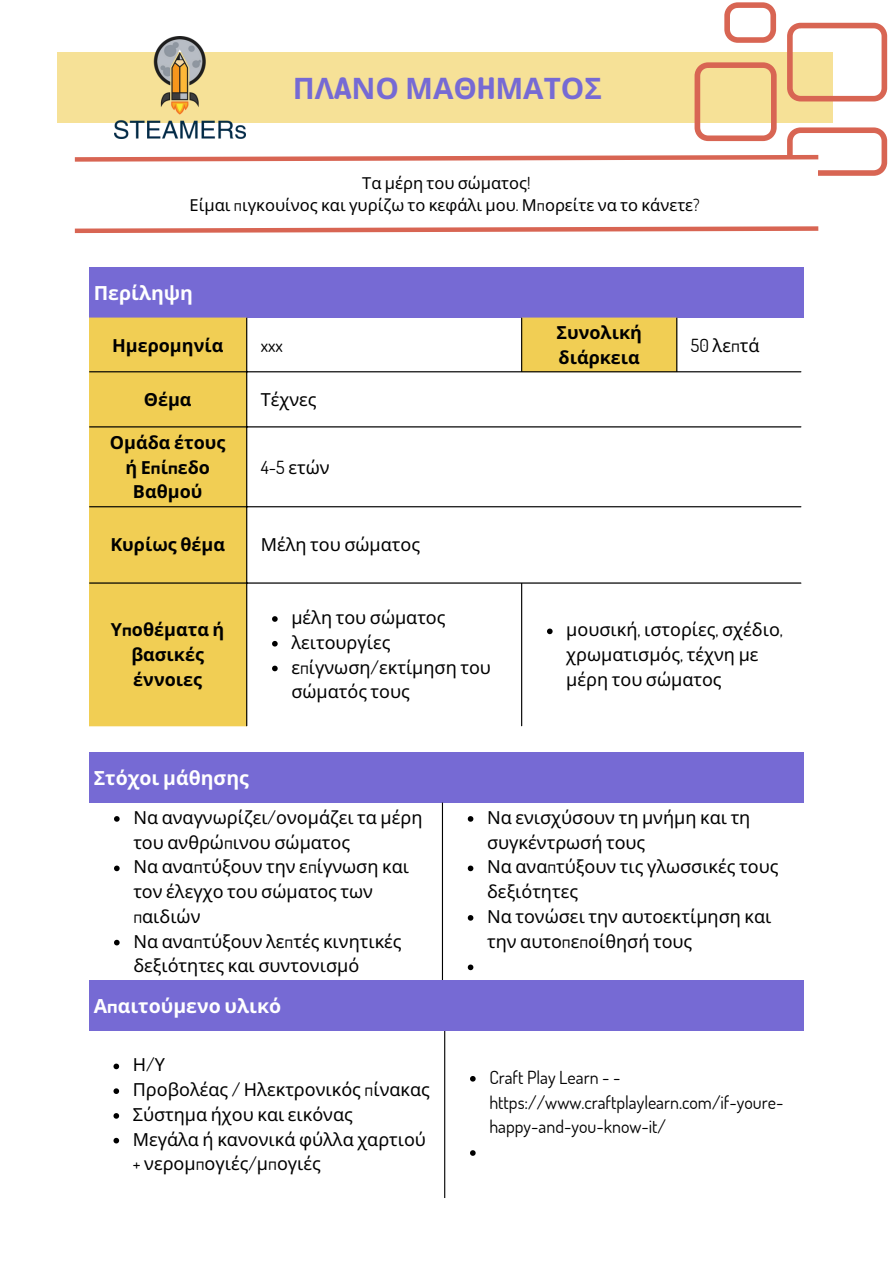
<style>
.page{position:relative;width:893px;height:1264px;background:#fff}
.page>*{position:absolute;margin:0;border:0;box-sizing:border-box;transform-origin:0 0}
.t1{font:700 29.55px "Noto Sans";color:#766ad4}
.t2{font:700 19.5px "Noto Sans";color:#fff}
.t3{font:18px/24.8px "Noto Sans";color:#000}
.t4{font:700 18px/24.8px "Noto Sans";color:#000;text-align:center}
.t5{font:18px/24.8px "Dosis";color:#000}
.t6{font:16.5px "Noto Sans";color:#000}
.s1{font-family:"Dosis";font-weight:800}
.s2{font-family:"Dosis"}
</style>
<div class="page">
<div style="left:89px;top:267px;width:714px;height:50px;background:#766ad4"></div>
<svg style="left:89px;top:318px;width:588px;height:408px"></svg>
<svg style="left:272px;top:616px;width:6px;height:5px"></svg>
<svg style="left:272px;top:641px;width:6px;height:5px"></svg>
<svg style="left:272px;top:665px;width:6px;height:6px"></svg>
<svg style="left:547px;top:628px;width:5px;height:6px"></svg>
<hr style="left:246px;top:318px;width:1px;height:408px;background:#000">
<hr style="left:521px;top:318px;width:1px;height:53px;background:#000">
<hr style="left:521px;top:583px;width:1px;height:143px;background:#000">
<hr style="left:676px;top:318px;width:1px;height:53px;background:#000">
<hr style="left:89px;top:371px;width:712px;height:1px;background:#000">
<hr style="left:89px;top:426px;width:712px;height:1px;background:#000">
<hr style="left:89px;top:506px;width:712px;height:1px;background:#000">
<hr style="left:89px;top:582px;width:712px;height:1px;background:#000">
<div style="left:89px;top:752px;width:714px;height:50px;background:#766ad4"></div>
<svg style="left:70px;top:2px;width:817px;height:174px"></svg>
<svg style="left:74px;top:226px;width:745px;height:8px"></svg>
<img style="left:114px;top:36px;width:131px;height:102px">
<svg style="left:114px;top:816px;width:6px;height:5px"></svg>
<svg style="left:114px;top:865px;width:6px;height:6px"></svg>
<svg style="left:114px;top:939px;width:6px;height:6px"></svg>
<svg style="left:467px;top:816px;width:6px;height:5px"></svg>
<svg style="left:467px;top:865px;width:6px;height:6px"></svg>
<svg style="left:467px;top:915px;width:6px;height:5px"></svg>
<svg style="left:467px;top:964px;width:6px;height:6px"></svg>
<hr style="left:442px;top:802px;width:1px;height:178px;background:#000">
<div style="left:89px;top:980px;width:714px;height:50px;background:#766ad4"></div>
<svg style="left:113px;top:1063px;width:6px;height:6px"></svg>
<svg style="left:113px;top:1088px;width:6px;height:5px"></svg>
<svg style="left:113px;top:1113px;width:6px;height:5px"></svg>
<svg style="left:113px;top:1137px;width:6px;height:6px"></svg>
<svg style="left:470px;top:1076px;width:5px;height:5px"></svg>
<svg style="left:470px;top:1150px;width:5px;height:5px"></svg>
<hr style="left:444px;top:1030px;width:1px;height:167px;background:#000">
<p class="t1" style="left:293px;top:68px;width:311px">ΠΛ<span class="s1">A</span>ΝΟ ΜΑΘ<span class="s1">H</span>ΜΑΤΟΣ</p>
<p class="t6" style="left:362px;top:171px;width:170px">Τα μέρη του σώματος<span class="s2">!</span></p>
<p class="t6" style="left:190px;top:193px;width:511px">Είμαι <span class="s2">π</span>ιγκουίνος και γυρίζω το κεφάλι μου<span class="s2">.</span> Μ<span class="s2">π</span>ορείτε να το κάνετε<span class="s2">?</span></p>
<p class="t2" style="left:94px;top:279px;width:101px">Περίληψη</p>
<p class="t4" style="left:112px;top:332px;width:113px">Ημερομηνία</p>
<p class="t5" style="left:261px;top:332px;width:24px">xxx</p>
<p class="t4" style="left:144px;top:387px;width:49px">Θέμα</p>
<p class="t3" style="left:261px;top:387px;width:57px">Τέχνες</p>
<p class="t4" style="left:110px;top:429px;width:117px">Ομάδα έτους ή Ε<span class="s2">π</span>ί<span class="s2">π</span>εδο<br>Βαθμού</p>
<p class="t3" style="left:261px;top:454px;width:70px"><span class="s2">4-5</span> ετών</p>
<p class="t4" style="left:110px;top:532px;width:116px">Κυρίως θέμα</p>
<p class="t3" style="left:261px;top:532px;width:161px">Μέλη του σώματος</p>
<p class="t4" style="left:111px;top:617px;width:115px">Υ<span class="s2">π</span>οθέματα ή βασικές έννοιες</p>
<p class="t2" style="left:94px;top:763px;width:157px">Στόχοι μάθησης</p>
<p class="t3" style="left:291px;top:604px;width:156px">μέλη του σώματος</p>
<p class="t3" style="left:291px;top:629px;width:100px">λειτουργίες</p>
<p class="t3" style="left:291px;top:654px;width:201px">ε<span class="s2">π</span>ίγνωση<span class="s2">/</span>εκτίμηση του σώματός τους</p>
<p class="t4" style="left:556px;top:320px;width:87px;text-align:left">Συνολική διάρκεια</p>
<p class="t3" style="left:690px;top:332px;width:70px"><span class="s2">50</span> λε<span class="s2">π</span>τά</p>
<p class="t3" style="left:566px;top:617px;width:218px">μουσική<span class="s2">,</span> ιστορίες<span class="s2">,</span> σχέδιο<span class="s2">, </span>χρωματισμός<span class="s2">,</span> τέχνη με μέρη του σώματος</p>
<p class="t3" style="left:133px;top:804px;width:290px">Να αναγνωρίζει<span class="s2">/</span>ονομάζει τα μέρη του ανθρώ<span class="s2">π</span>ινου σώματος</p>
<p class="t3" style="left:133px;top:854px;width:277px">Να ανα<span class="s2">π</span>τύξουν την ε<span class="s2">π</span>ίγνωση και τον έλεγχο του σώματος των <span class="s2">π</span>αιδιών</p>
<p class="t3" style="left:133px;top:928px;width:270px">Να ανα<span class="s2">π</span>τύξουν λε<span class="s2">π</span>τές κινητικές δεξιότητες και συντονισμό</p>
<p class="t2" style="left:94px;top:992px;width:189px">Α<span class="s2">π</span>αιτούμενο υλικό</p>
<p class="t3" style="left:133px;top:1052px;width:34px">Η<span class="s2">/</span>Υ</p>
<p class="t3" style="left:133px;top:1076px;width:298px">Προβολέας <span class="s2">/</span> Ηλεκτρονικός <span class="s2">π</span>ίνακας</p>
<p class="t3" style="left:133px;top:1101px;width:221px">Σύστημα ήχου και εικόνας</p>
<p class="t3" style="left:133px;top:1126px;width:295px">Μεγάλα ή κανονικά φύλλα χαρτιού <span class="s2">+</span> νερομ<span class="s2">π</span>ογιές<span class="s2">/</span>μ<span class="s2">π</span>ογιές</p>
<p class="t3" style="left:487px;top:804px;width:265px">Να ενισχύσουν τη μνήμη και τη συγκέντρωσή τους</p>
<p class="t3" style="left:487px;top:854px;width:293px">Να ανα<span class="s2">π</span>τύξουν τις γλωσσικές τους δεξιότητες</p>
<p class="t3" style="left:487px;top:903px;width:286px">Να τονώσει την αυτοεκτίμηση και την αυτο<span class="s2">π</span>ε<span class="s2">π</span>οίθησή τους</p>
<p class="t5" style="left:489px;top:1064px;width:295px">Craft Play Learn - - https://www.craftplaylearn.com/if-youre&shy;happy-and-you-know-it/</p>
</div>
